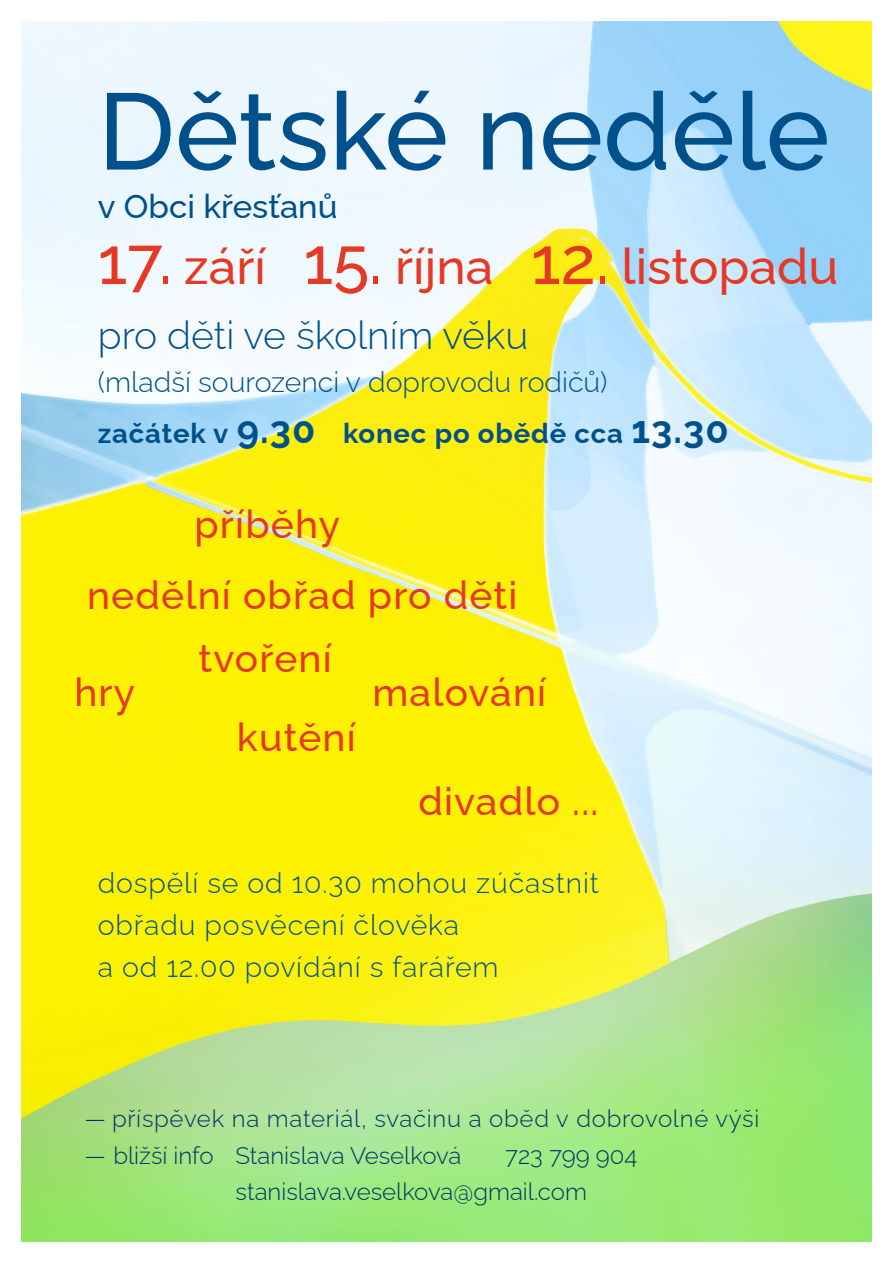
<style>
.page{position:relative;width:893px;height:1263px;background:#fff}
.page>*{position:absolute;margin:0;border:0;box-sizing:border-box;transform-origin:0 0}
.t1{font:500 108px "Raleway";color:#00508b}
.t2{font:500 49.8px "Raleway";color:#e53825}
.t3{font:500 39px "Raleway";letter-spacing:.03em;color:#e53825}
.t4{font:300 39px "Raleway";color:#00508b}
.t5{font:500 33px "Raleway";color:#00508b}
.t6{font:300 28.5px/42px "Raleway";letter-spacing:.03em;color:#00508b}
.t7{font:300 28.5px "Raleway";color:#00508b}
.t8{font:700 27.6px "Raleway";letter-spacing:.03em;color:#00508b}
.t9{font:300 24px/36px "Raleway";color:#003265}
.t10{font:300 24px "Raleway";letter-spacing:.03em;color:#003265}
.s1{font-size:65.7px}
.s2{font-size:37.95px}
</style>
<div class="page">
<img style="left:21px;top:21px;width:851px;height:1221px">
<h1 class="t1" style="left:98px;top:45px;width:733px">Dětské neděle</h1>
<p class="t5" style="left:98px;top:180px;width:241px">v Obci křesťanů</p>
<h2 class="t2" style="left:98px;top:227px;width:742px"><span class="s1">17.</span> září <span class="s1">15.</span> října <span class="s1">12.</span> listopadu</h2>
<h3 class="t4" style="left:98px;top:304px;width:432px">pro děti ve školním věku</h3>
<p class="t7" style="left:98px;top:359px;width:511px">(mladší sourozenci v doprovodu rodičů)</p>
<p class="t8" style="left:98px;top:411px;width:632px">začátek v <span class="s2">9.30</span> konec po obědě cca <span class="s2">13.30</span></p>
<h3 class="t3" style="left:194px;top:493px;width:147px">příběhy</h3>
<h3 class="t3" style="left:87px;top:564px;width:432px">nedělní obřad pro děti</h3>
<h3 class="t3" style="left:74px;top:661px;width:62px">hry</h3>
<h3 class="t3" style="left:199px;top:627px;width:135px">tvoření</h3>
<h3 class="t3" style="left:237px;top:706px;width:120px">kutění</h3>
<h3 class="t3" style="left:372px;top:661px;width:175px">malování</h3>
<h3 class="t3" style="left:418px;top:770px;width:181px">divadlo ...</h3>
<p class="t6" style="left:98px;top:859px;width:503px">dospělí se od 10.30 mohou zúčastnit obřadu posvěcení člověka<br>a od 12.00 povídání s farářem</p>
<p class="t10" style="left:84px;top:1099px;width:676px">— příspěvek na materiál, svačinu a oběd v dobrovolné výši</p>
<p class="t9" style="left:84px;top:1135px;width:379px">— bližší info Stanislava Veselková</p>
<p class="t9" style="left:236px;top:1135px;width:403px;text-indent:270px">723 799 904 stanislava.veselkova@gmail.com</p>
</div>
